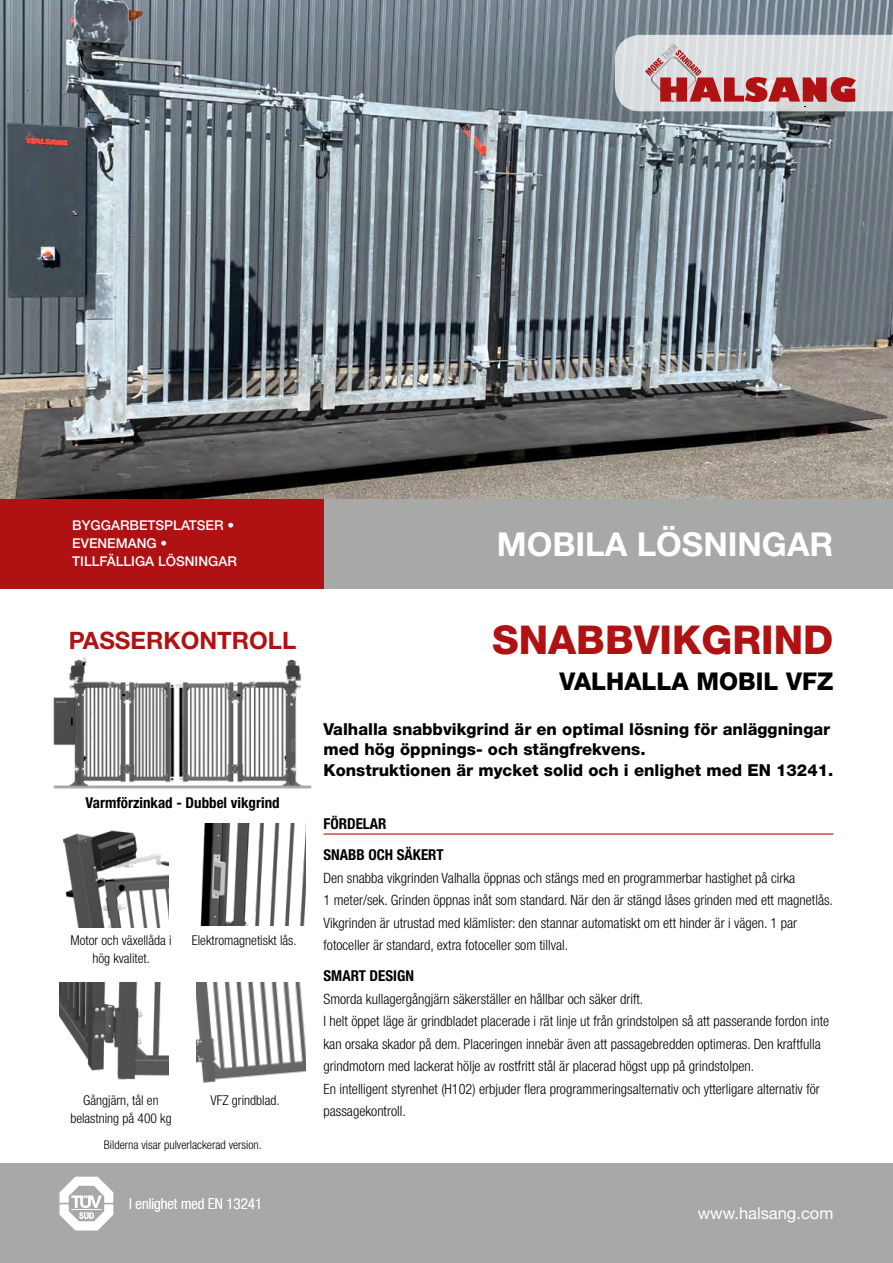
<style>
.page{position:relative;width:893px;height:1263px;background:#fff}
.page>*{position:absolute;margin:0;border:0;box-sizing:border-box;transform-origin:0 0}
.t1{font:800 39.75px "Helvetica Neue LT Std";color:#b01113}
.t2{font:700 33px "Helvetica Neue LT Std";color:#fff}
.t3{font:800 24.45px "Helvetica Neue LT Std";color:#000}
.t4{font:700 24px "Helvetica Neue LT Std";color:#b01113}
.t5{font:800 16.5px/20.2px "Helvetica Neue LT Std";color:#000}
.t6{font:16.5px "Helvetica Neue LT Std";color:#fff}
.t7{font:700 condensed 15px/31px "Helvetica Neue LT Std";color:#000}
.t8{font:300 condensed 15px "Helvetica Neue LT Std";color:#fff}
.t9{font:300 condensed 14.25px/22.5px "Helvetica Neue LT Std";color:#000}
.t10{font:300 condensed 13.5px/18px "Helvetica Neue LT Std";color:#000;text-align:center}
.t11{font:500 13.5px/18px "Helvetica Neue LT Std";color:#fff}
.t12{font:300 condensed 12px "Helvetica Neue LT Std";color:#000}
</style>
<div class="page">
<div style="left:0;top:1164px;width:893px;height:99px;background:#a8a8a7"></div>
<div style="left:0;top:499px;width:893px;height:90px;background:#a8a8a7"></div>
<div style="left:0;top:499px;width:323px;height:90px;background:#b01113"></div>
<hr style="left:323px;top:833px;width:510px;height:2px;background:#b01113">
<svg style="left:60px;top:1177px;width:53px;height:53px"></svg>
<img style="left:63px;top:830px;width:105px;height:97px">
<img style="left:200px;top:823px;width:105px;height:102px">
<img style="left:60px;top:982px;width:108px;height:98px">
<img style="left:197px;top:982px;width:108px;height:101px">
<img style="left:0;top:0;width:893px;height:499px">
<img style="left:53px;top:657px;width:259px;height:132px">
<svg style="left:615px;top:35px;width:278px;height:76px;background:#d2babc"></svg>
<p class="t11" style="left:72px;top:516px;width:166px">BYGGARBETSPLATSER •<br>EVENEMANG •<br>TILLFÄLLIGA LÖSNINGAR</p>
<h3 class="t4" style="left:69px;top:625px;width:229px">PASSERKONTROLL</h3>
<p class="t7" style="left:85px;top:787px;width:196px">Varmförzinkad - Dubbel vikgrind</p>
<p class="t10" style="left:70px;top:931px;width:103px">Motor och växellåda i hög kvalitet.</p>
<p class="t10" style="left:192px;top:931px;width:106px">Elektromagnetiskt lås.</p>
<p class="t10" style="left:70px;top:1091px;width:103px">Gångjärn, tål en belastning på 400 kg</p>
<p class="t12" style="left:104px;top:1137px;width:159px">Bilderna visar pulverlackerad version.</p>
<p class="t10" style="left:210px;top:1091px;width:71px">VFZ grindblad.</p>
<p class="t8" style="left:129px;top:1195px;width:135px">I enlighet med EN 13241</p>
<h2 class="t2" style="left:497px;top:523px;width:338px">MOBILA LÖSNINGAR</h2>
<h1 class="t1" style="left:492px;top:616px;width:343px">SNABBVIKGRIND</h1>
<h3 class="t3" style="left:559px;top:667px;width:276px">VALHALLA MOBIL VFZ</h3>
<p class="t5" style="left:323px;top:719px;width:511px">Valhalla snabbvikgrind är en optimal lösning för anläggningar med hög öppnings- och stängfrekvens.<br>Konstruktionen är mycket solid och i enlighet med EN 13241.</p>
<p class="t7" style="left:323px;top:808px;width:122px">FÖRDELAR<br>SNABB OCH SÄKERT</p>
<p class="t9" style="left:323px;top:866px;width:511px">Den snabba vikgrinden Valhalla öppnas och stängs med en programmerbar hastighet på cirka<br>1 meter/sek. Grinden öppnas inåt som standard. När den är stängd låses grinden med ett magnetlås.<br>Vikgrinden är utrustad med klämlister: den stannar automatiskt om ett hinder är i vägen. 1 par fotoceller är standard, extra fotoceller som tillval.</p>
<p class="t7" style="left:323px;top:960px;width:92px">SMART DESIGN</p>
<p class="t9" style="left:323px;top:987px;width:507px">Smorda kullagergångjärn säkerställer en hållbar och säker drift.<br>I helt öppet läge är grindbladet placerade i rät linje ut från grindstolpen så att passerande fordon inte kan orsaka skador på dem. Placeringen innebär även att passagebredden optimeras. Den kraftfulla grindmotorn med lackerat hölje av rostfritt stål är placerad högst upp på grindstolpen.<br>En intelligent styrenhet (H102) erbjuder flera programmeringsalternativ och ytterligare alternativ för passagekontroll.</p>
<p class="t6" style="left:698px;top:1203px;width:137px">www.halsang.com</p>
</div>
